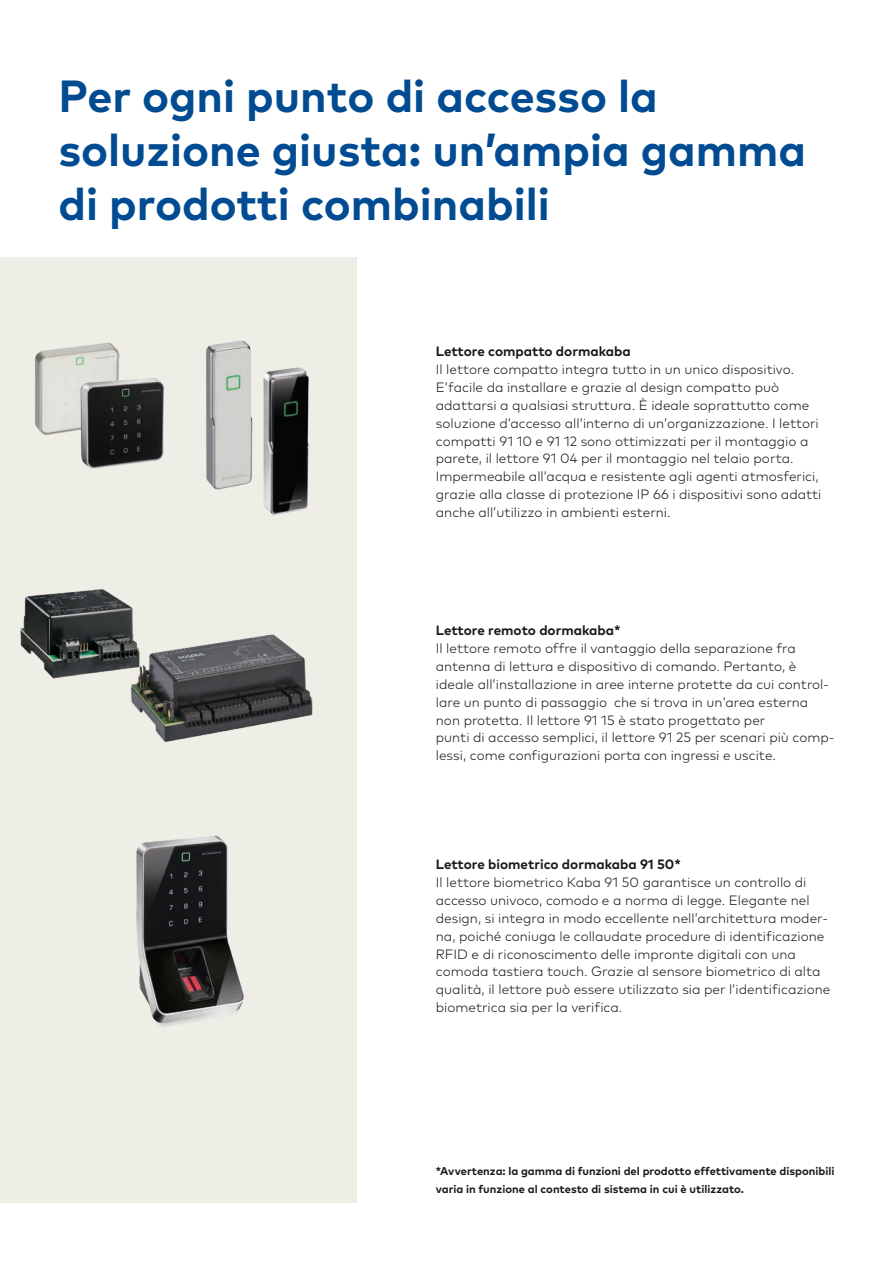
<style>
.page{position:relative;width:893px;height:1263px;background:#fff}
.page>*{position:absolute;margin:0;border:0;box-sizing:border-box;transform-origin:0 0}
.t1{font:700 45px/54px "Mark Pro";color:#004b91}
.t2{font:300 13.5px/18px "Mark Pro";color:#1b1a19}
.t3{font:700 13.5px "Mark Pro";color:#1b1a19}
.t4{font:700 11.25px/18px "Mark Pro";color:#1b1a19}
</style>
<div class="page">
<div style="left:0;top:257px;width:356px;height:945px;background:#eeede6"></div>
<img style="left:20px;top:589px;width:87px;height:90px">
<img style="left:107px;top:591px;width:206px;height:151px">
<img style="left:136px;top:835px;width:109px;height:192px">
<img style="left:35px;top:342px;width:129px;height:127px">
<img style="left:263px;top:367px;width:47px;height:148px">
<img style="left:206px;top:340px;width:47px;height:150px">
<h1 class="t1" style="left:58px;top:66px;width:749px">Per ogni punto di accesso la soluzione giusta: un’ampia gamma di prodotti combinabili</h1>
<p class="t3" style="left:436px;top:340px;width:196px">Lettore compatto dormakaba</p>
<p class="t2" style="left:436px;top:359px;width:387px">Il lettore compatto integra tutto in un unico dispositivo.<br>E’facile da installare e grazie al design compatto può adattarsi a qualsiasi struttura. È ideale soprattutto come soluzione d’accesso all’interno di un’organizzazione. I lettori compatti 91 10 e 91 12 sono ottimizzati per il montaggio a parete, il lettore 91 04 per il montaggio nel telaio porta.<br>Impermeabile all’acqua e resistente agli agenti atmosferici, grazie alla classe di protezione IP 66 i dispositivi sono adatti anche all’utilizzo in ambienti esterni.</p>
<p class="t3" style="left:436px;top:619px;width:186px">Lettore remoto dormakaba*</p>
<p class="t2" style="left:436px;top:638px;width:400px">Il lettore remoto offre il vantaggio della separazione fra antenna di lettura e dispositivo di comando. Pertanto, è ideale all’installazione in aree interne protette da cui control&shy;lare un punto di passaggio che si trova in un’area esterna non protetta. Il lettore 91 15 è stato progettato per<br>punti di accesso semplici, il lettore 91 25 per scenari più comp&shy;lessi, come configurazioni porta con ingressi e uscite.</p>
<p class="t3" style="left:436px;top:853px;width:246px">Lettore biometrico dormakaba 91 50*</p>
<p class="t2" style="left:436px;top:872px;width:396px">Il lettore biometrico Kaba 91 50 garantisce un controllo di accesso univoco, comodo e a norma di legge. Elegante nel design, si integra in modo eccellente nell’architettura moder&shy;na, poiché coniuga le collaudate procedure di identificazione RFID e di riconoscimento delle impronte digitali con una comoda tastiera touch. Grazie al sensore biometrico di alta qualità, il lettore può essere utilizzato sia per l’identificazione biometrica sia per la verifica.</p>
<p class="t4" style="left:436px;top:1161px;width:400px">*Avvertenza: la gamma di funzioni del prodotto effettivamente disponibili varia in funzione al contesto di sistema in cui è utilizzato.</p>
</div>
